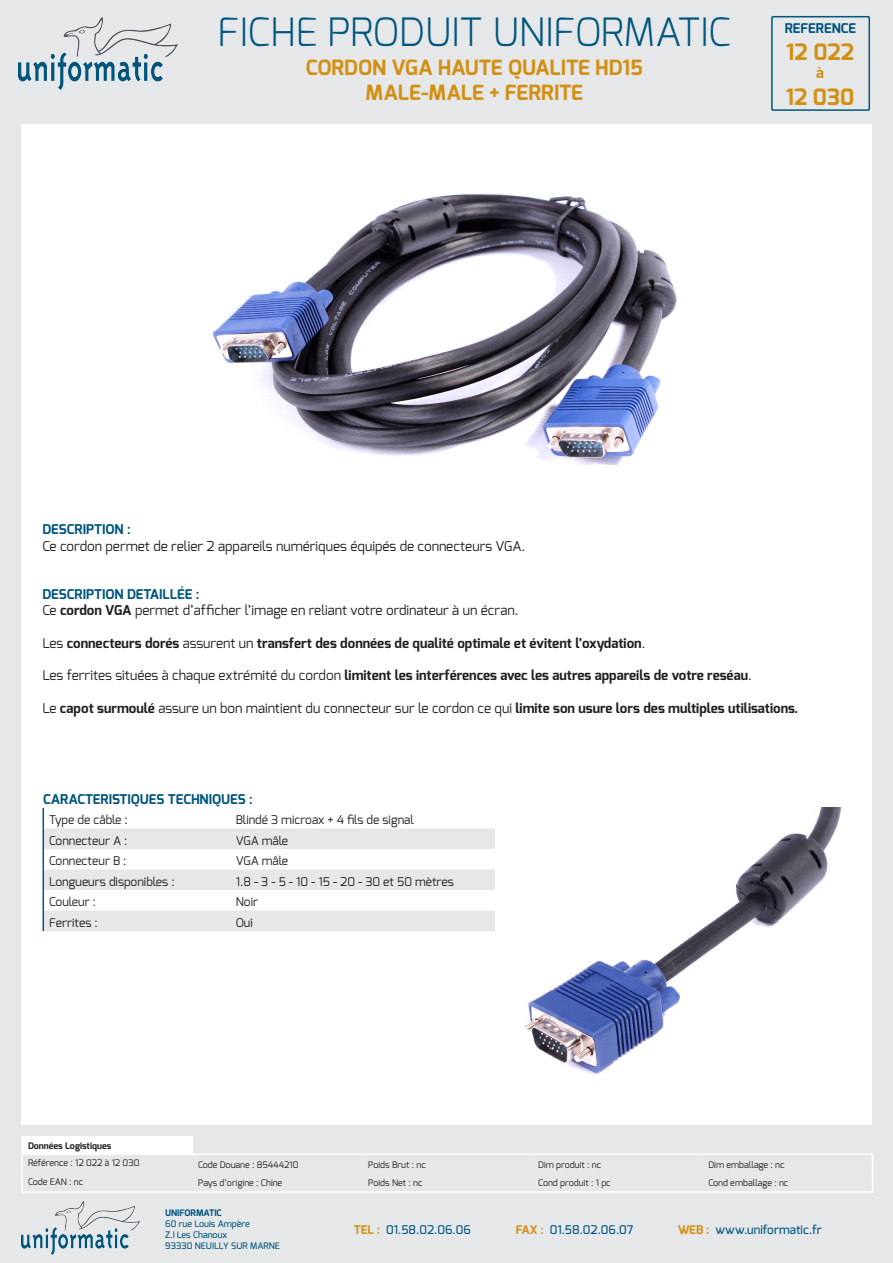
<style>
.page{position:relative;width:893px;height:1263px;background:#e6e7e9}
.page>*{position:absolute;margin:0;border:0;box-sizing:border-box;transform-origin:0 0}
.t1{font:300 39px "Exo";color:#00567c}
.t2{font:700 22.5px "Exo";color:#d19014}
.t3{font:700 21px "Exo";color:#d19014}
.t4{font:700 15px "Exo";color:#d19014}
.t5{font:700 13.5px "Exo";color:#231f20}
.t6{font:13.5px "Exo";color:#231f20}
.t7{font:700 13.5px "Exo";color:#00567c}
.t8{font:12px "Exo";color:#231f20}
.t9{font:500 12px "Exo";color:#00567c}
.t10{font:9px "Exo";color:#231f20}
.t11{font:500 9px "Exo";color:#00567c}
.t12{font:700 9px "Exo";color:#231f20}
.t13{font:700 9px "Exo";color:#00567c}
.s1{font-weight:700}
.s2{font-weight:400}
.s3{font-weight:700;color:#d19014}
</style>
<div class="page">
<div style="left:21px;top:124px;width:851px;height:1001px;background:#fff"></div>
<img style="left:21px;top:1201px;width:118px;height:53px">
<svg style="left:43px;top:808px;width:452px;height:123px"></svg>
<img style="left:18px;top:17px;width:160px;height:73px">
<div style="left:23px;top:1137px;width:168px;height:16px;background:#fff"></div>
<hr style="left:192px;top:1153px;width:170px;height:2px;background:#fff">
<hr style="left:362px;top:1153px;width:170px;height:2px;background:#fff">
<hr style="left:532px;top:1153px;width:170px;height:2px;background:#fff">
<hr style="left:702px;top:1153px;width:171px;height:2px;background:#fff">
<svg style="left:872px;top:1155px;width:1px;height:36px"></svg>
<hr style="left:21px;top:1191px;width:171px;height:2px;background:#fff">
<hr style="left:192px;top:1191px;width:170px;height:2px;background:#fff">
<hr style="left:362px;top:1191px;width:170px;height:2px;background:#fff">
<hr style="left:532px;top:1191px;width:170px;height:2px;background:#fff">
<hr style="left:702px;top:1191px;width:171px;height:2px;background:#fff">
<hr style="left:21px;top:1136px;width:172px;height:1px;background:#fff">
<svg style="left:21px;top:1137px;width:2px;height:54px"></svg>
<svg style="left:191px;top:1137px;width:2px;height:16px"></svg>
<hr style="left:21px;top:1153px;width:171px;height:2px;background:#fff">
<img style="left:213px;top:194px;width:464px;height:271px">
<img style="left:524px;top:807px;width:318px;height:268px">
<svg style="left:771px;top:16px;width:100px;height:95px"></svg>
<p class="t1" style="left:217px;top:7px;width:515px">FICHE PRODUIT UNIFORMATIC</p>
<p class="t3" style="left:306px;top:54px;width:339px">CORDON VGA HAUTE QUALITE HD15</p>
<p class="t3" style="left:366px;top:79px;width:219px">MALE-MALE + FERRITE</p>
<p class="t7" style="left:785px;top:20px;width:73px">REFERENCE</p>
<p class="t2" style="left:786px;top:38px;width:69px">12 022</p>
<p class="t4" style="left:816px;top:63px;width:9px">à</p>
<p class="t2" style="left:786px;top:83px;width:70px">12 030</p>
<p class="t7" style="left:43px;top:521px;width:90px">DESCRIPTION :</p>
<p class="t6" style="left:43px;top:537px;width:484px">Ce cordon permet de relier 2 appareils numériques équipés de connecteurs VGA.</p>
<p class="t7" style="left:43px;top:586px;width:158px">DESCRIPTION DETAILLÉE :</p>
<p class="t6" style="left:43px;top:602px;width:477px">Ce <span class="s1">cordon VGA</span> permet d’afficher l’image en reliant votre ordinateur à un écran.</p>
<p class="t5" style="left:43px;top:634px;width:604px"><span class="s2">Les</span> connecteurs dorés <span class="s2">assurent un</span> transfert des données de qualité optimale et évitent l’oxydation<span class="s2">.</span></p>
<p class="t5" style="left:43px;top:667px;width:711px"><span class="s2">Les ferrites situées à chaque extrémité du cordon</span> limitent les interférences avec les autres appareils de votre reséau<span class="s2">.</span></p>
<p class="t5" style="left:43px;top:699px;width:757px"><span class="s2">Le</span> capot surmoulé <span class="s2">assure un bon maintient du connecteur sur le cordon ce qui</span> limite son usure lors des multiples utilisations.</p>
<p class="t7" style="left:43px;top:790px;width:211px">CARACTERISTIQUES TECHNIQUES :</p>
<p class="t8" style="left:49px;top:812px;width:80px">Type de câble :</p>
<p class="t8" style="left:236px;top:812px;width:180px">Blindé 3 microax + 4 fils de signal</p>
<p class="t8" style="left:49px;top:833px;width:80px">Connecteur A :</p>
<p class="t8" style="left:236px;top:833px;width:54px">VGA mâle</p>
<p class="t8" style="left:49px;top:853px;width:79px">Connecteur B :</p>
<p class="t8" style="left:236px;top:853px;width:54px">VGA mâle</p>
<p class="t8" style="left:49px;top:874px;width:127px">Longueurs disponibles :</p>
<p class="t8" style="left:236px;top:874px;width:219px">1.8 - 3 - 5 - 10 - 15 - 20 - 30 et 50 mètres</p>
<p class="t8" style="left:49px;top:894px;width:48px">Couleur :</p>
<p class="t8" style="left:236px;top:894px;width:24px">Noir</p>
<p class="t8" style="left:49px;top:915px;width:50px">Ferrites :</p>
<p class="t8" style="left:236px;top:915px;width:19px">Oui</p>
<p class="t12" style="left:28px;top:1140px;width:85px">Données Logistiques</p>
<p class="t10" style="left:28px;top:1157px;width:113px">Référence : 12 022 à 12 030</p>
<p class="t10" style="left:198px;top:1158px;width:102px">Code Douane : 85444210</p>
<p class="t10" style="left:368px;top:1158px;width:59px">Poids Brut : nc</p>
<p class="t10" style="left:538px;top:1158px;width:64px">Dim produit : nc</p>
<p class="t10" style="left:708px;top:1158px;width:78px">Dim emballage : nc</p>
<p class="t10" style="left:28px;top:1176px;width:57px">Code EAN : nc</p>
<p class="t10" style="left:198px;top:1177px;width:86px">Pays d’origine : Chine</p>
<p class="t10" style="left:368px;top:1177px;width:56px">Poids Net : nc</p>
<p class="t10" style="left:538px;top:1177px;width:74px">Cond produit : 1 pc</p>
<p class="t10" style="left:708px;top:1177px;width:82px">Cond emballage : nc</p>
<p class="t9" style="left:354px;top:1222px;width:119px"><span class="s3">TEL :</span> 01.58.02.06.06</p>
<p class="t9" style="left:516px;top:1222px;width:119px"><span class="s3">FAX :</span> 01.58.02.06.07</p>
<p class="t9" style="left:678px;top:1222px;width:145px"><span class="s3">WEB :</span> www.uniformatic.fr</p>
<p class="t13" style="left:165px;top:1207px;width:58px">UNIFORMATIC</p>
<p class="t11" style="left:165px;top:1218px;width:86px">60 rue Louis Ampère</p>
<p class="t11" style="left:165px;top:1229px;width:64px">Z.I Les Chanoux</p>
<p class="t11" style="left:165px;top:1239px;width:116px">93330 NEUILLY SUR MARNE</p>
</div>
